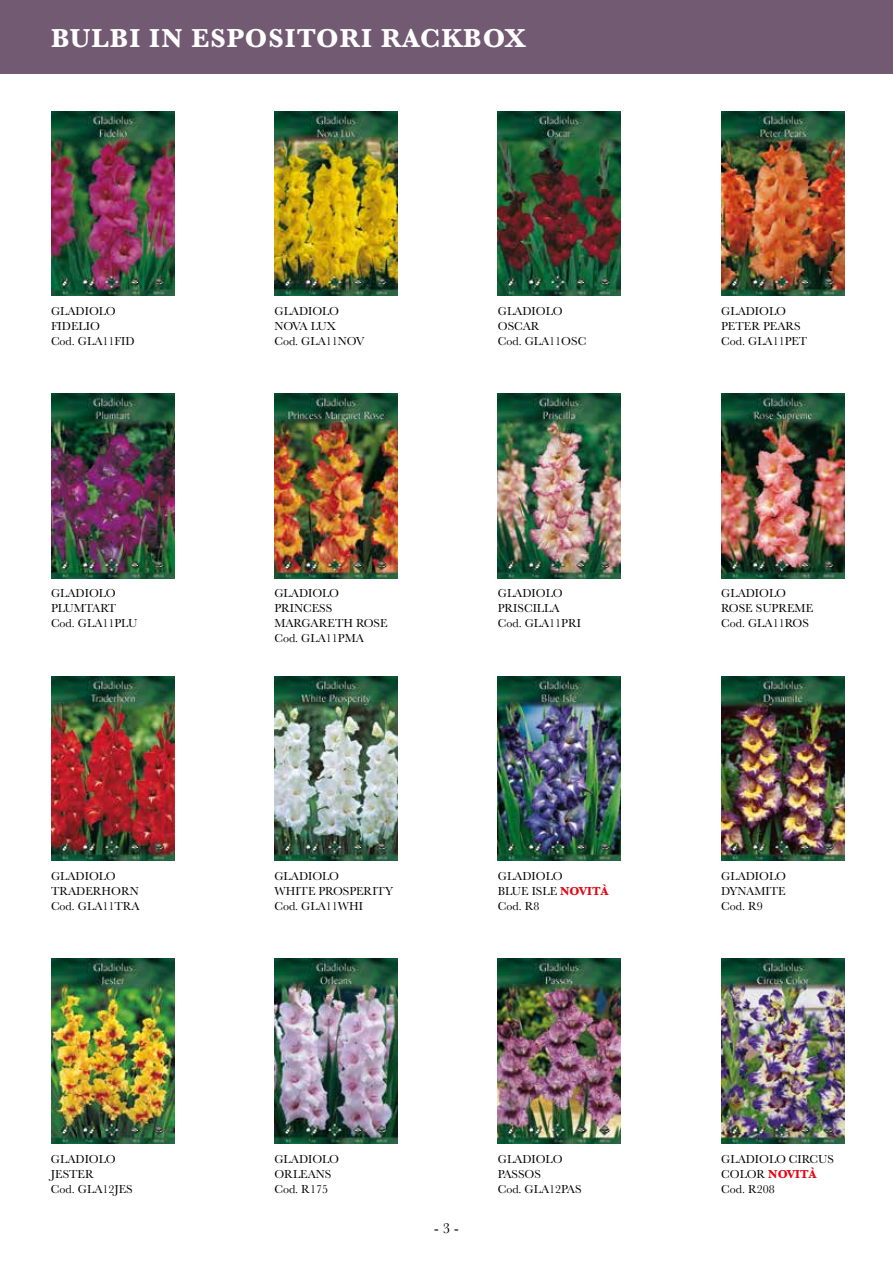
<style>
.page{position:relative;width:893px;height:1263px;background:#fff}
.page>*{position:absolute;margin:0;border:0;box-sizing:border-box;transform-origin:0 0}
.t1{font:700 27px "Baskerville";letter-spacing:.04em;color:#fff}
.t2{font:15px "Baskerville";color:#000}
.t3{font:12px/15px "Baskerville";color:#000}
.s1{font-weight:700;color:#e30613}
</style>
<div class="page">
<img style="left:275px;top:111px;width:123px;height:185px">
<img style="left:275px;top:394px;width:123px;height:184px">
<img style="left:275px;top:676px;width:123px;height:185px">
<img style="left:275px;top:959px;width:123px;height:184px">
<img style="left:498px;top:111px;width:123px;height:185px">
<img style="left:498px;top:394px;width:123px;height:184px">
<img style="left:498px;top:676px;width:123px;height:185px">
<img style="left:498px;top:959px;width:123px;height:184px">
<img style="left:721px;top:111px;width:123px;height:185px">
<img style="left:721px;top:394px;width:123px;height:184px">
<img style="left:721px;top:676px;width:123px;height:185px">
<img style="left:721px;top:959px;width:123px;height:184px">
<img style="left:51px;top:394px;width:123px;height:184px">
<img style="left:51px;top:676px;width:123px;height:185px">
<img style="left:51px;top:959px;width:123px;height:184px">
<div style="left:0;top:0;width:893px;height:74px;background:#725a72"></div>
<img style="left:51px;top:111px;width:123px;height:185px">
<h1 class="t1" style="left:51px;top:20px;width:476px">BULBI IN ESPOSITORI RACKBOX</h1>
<p class="t3" style="left:51px;top:304px;width:85px">GLADIOLO<br>FIDELIO<br>Cod. GLA11FID</p>
<p class="t3" style="left:498px;top:304px;width:90px">GLADIOLO<br>OSCAR<br>Cod. GLA11OSC</p>
<p class="t3" style="left:274px;top:304px;width:92px">GLADIOLO<br>NOVA LUX<br>Cod. GLA11NOV</p>
<p class="t3" style="left:721px;top:304px;width:88px">GLADIOLO<br>PETER PEARS<br>Cod. GLA11PET</p>
<p class="t3" style="left:51px;top:586px;width:88px">GLADIOLO<br>PLUMTART<br>Cod. GLA11PLU</p>
<p class="t3" style="left:498px;top:586px;width:85px">GLADIOLO<br>PRISCILLA<br>Cod. GLA11PRI</p>
<p class="t3" style="left:274px;top:586px;width:115px">GLADIOLO<br>PRINCESS<br>MARGARETH ROSE<br>Cod. GLA11PMA</p>
<p class="t3" style="left:721px;top:586px;width:94px">GLADIOLO<br>ROSE SUPREME<br>Cod. GLA11ROS</p>
<p class="t3" style="left:51px;top:869px;width:90px">GLADIOLO<br>TRADERHORN<br>Cod. GLA11TRA</p>
<p class="t3" style="left:498px;top:869px;width:112px">GLADIOLO<br>BLUE ISLE <span class="s1">NOVITÀ<br></span>Cod. R8</p>
<p class="t3" style="left:274px;top:869px;width:120px">GLADIOLO<br>WHITE PROSPERITY<br>Cod. GLA11WHI</p>
<p class="t3" style="left:721px;top:869px;width:66px;text-align:justify">GLADIOLO DYNAMITE Cod. R9</p>
<p class="t3" style="left:51px;top:1151px;width:83px">GLADIOLO<br>JESTER<br>Cod. GLA12JES</p>
<p class="t3" style="left:498px;top:1151px;width:85px">GLADIOLO<br>PASSOS<br>Cod. GLA12PAS</p>
<p class="t3" style="left:274px;top:1151px;width:66px">GLADIOLO<br>ORLEANS<br>Cod. R175</p>
<p class="t3" style="left:721px;top:1151px;width:114px">GLADIOLO CIRCUS<br>COLOR <span class="s1">NOVITÀ<br></span>Cod. R208</p>
<p class="t2" style="left:434px;top:1219px;width:26px">- 3 -</p>
</div>
